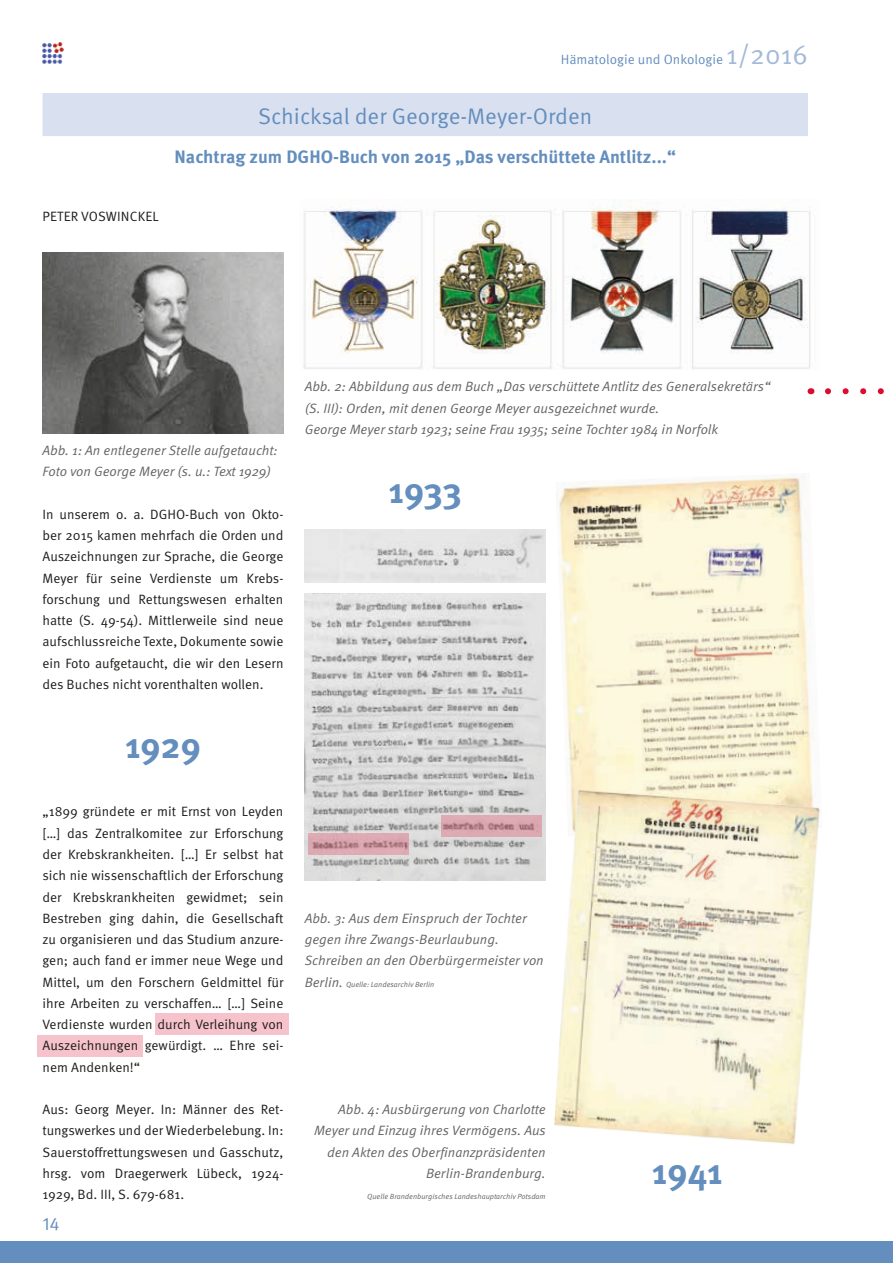
<style>
.page{position:relative;width:893px;height:1263px;background:#fff}
.page>*{position:absolute;margin:0;border:0;box-sizing:border-box;transform-origin:0 0}
.t1{font:700 36px "Meta Pro";letter-spacing:-.01em;color:#648ebd}
.t2{font:22.5px "Meta Pro";color:#648ebd}
.t3{font:700 18px "Meta Pro";color:#648ebd}
.t4{font:18px "Meta Pro";color:#648ebd}
.t5{font:13.5px/21.3px "Meta Pro";color:#1d1d1b;text-align:justify}
.t6{font:italic 13.5px/21.3px "Meta Pro";color:#646463}
.t7{font:13.5px "Meta Pro";color:#648ebd}
.t8{font:italic 7.5px "Meta Pro";color:#646463}
.s1{font-size:27px;color:#a4b9d9}
.s2{font-size:13.5px}
</style>
<div class="page">
<div style="left:0;top:1242px;width:893px;height:21px;background:#648ebd"></div>
<img style="left:42px;top:43px;width:22px;height:21px">
<hr style="left:43px;top:93px;width:765px;height:1px;background:#d9e1f0">
<div style="left:37px;top:1035px;width:105px;height:22px;background:#f6c2cb"></div>
<div style="left:156px;top:1014px;width:133px;height:21px;background:#f6c2cb"></div>
<div style="left:43px;top:94px;width:765px;height:42px;background:#d9e1f0"></div>
<img style="left:43px;top:252px;width:240px;height:182px">
<img style="left:303px;top:207px;width:508px;height:163px">
<img style="left:305px;top:593px;width:241px;height:287px">
<img style="left:305px;top:529px;width:241px;height:54px">
<img style="left:556px;top:476px;width:256px;height:303px">
<img style="left:554px;top:779px;width:266px;height:365px">
<svg style="left:441px;top:815px;width:100px;height:21px;fill:#dca8b1"></svg>
<svg style="left:309px;top:833px;width:100px;height:22px;fill:#dca8b1"></svg>
<svg style="left:828px;top:388px;width:56px;height:6px"></svg>
<p class="t7" style="left:561px;top:51px;width:249px">Hämatologie und Onkologie <span class="s1">1/2016</span></p>
<h2 class="t2" style="left:258px;top:102px;width:336px">Schicksal der George-Meyer-Orden</h2>
<h3 class="t3" style="left:175px;top:145px;width:503px">Nachtrag zum DGHO-Buch von 2015 „Das verschüttete Antlitz...“</h3>
<p class="t5" style="left:43px;top:206px;width:118px">PETER VOSWINCKEL</p>
<p class="t6" style="left:305px;top:377px;width:467px">Abb. 2: Abbildung aus dem Buch „Das verschüttete Antlitz des Generalsekretärs“ (S. III): Orden, mit denen George Meyer ausgezeichnet wurde.<br>George Meyer starb 1923; seine Frau 1935; seine Tochter 1984 in Norfolk</p>
<p class="t6" style="left:43px;top:440px;width:237px">Abb. 1: An entlegener Stelle aufgetaucht:<br>Foto von George Meyer (s. u.: Text 1929)</p>
<p class="t5" style="left:43px;top:504px;width:242px">In unserem o. a. DGHO-Buch von Okto&shy;ber 2015 kamen mehrfach die Orden und Auszeichnungen zur Sprache, die George Meyer für seine Verdienste um Krebs&shy;forschung und Rettungswesen erhalten hatte (S. 49-54). Mittlerweile sind neue aufschlussreiche Texte, Dokumente sowie ein Foto aufgetaucht, die wir den Lesern des Buches nicht vorenthalten wollen.</p>
<h1 class="t1" style="left:125px;top:723px;width:77px">1929</h1>
<p class="t5" style="left:43px;top:801px;width:243px">„1899 gründete er mit Ernst von Leyden […] das Zentralkomitee zur Erforschung der Krebskrankheiten. […] Er selbst hat sich nie wissenschaftlich der Erforschung der Krebskrankheiten gewidmet; sein Bestreben ging dahin, die Gesellschaft zu organisieren und das Studium anzure&shy;gen; auch fand er immer neue Wege und Mittel, um den Forschern Geldmittel für ihre Arbeiten zu verschaffen… […] Seine Verdienste wurden durch Verleihung von Auszeichnungen gewürdigt. … Ehre sei&shy;nem Andenken!“</p>
<p class="t5" style="left:43px;top:1099px;width:242px">Aus: Georg Meyer. In: Männer des Ret&shy;tungswerkes und der Wiederbelebung. In:<br>Sauerstoffrettungswesen und Gasschutz, hrsg. vom Draegerwerk Lübeck, 1924- 1929, Bd. III, S. 679-681.</p>
<h3 class="t4" style="left:43px;top:1213px;width:19px">14</h3>
<h1 class="t1" style="left:388px;top:468px;width:75px">1933</h1>
<p class="t6" style="left:305px;top:908px;width:241px">Abb. 3: Aus dem Einspruch der Tochter gegen ihre Zwangs-Beurlaubung.<br>Schreiben an den Oberbürgermeister von</p>
<p class="t8" style="left:305px;top:979px;width:131px"><span class="s2">Berlin.</span> Quelle: Landesarchiv Berlin</p>
<p class="t6" style="left:314px;top:1099px;width:233px;text-align:right">Abb. 4: Ausbürgerung von Charlotte Meyer und Einzug ihres Vermögens. Aus den Akten des Oberfinanzpräsidenten Berlin-Brandenburg.</p>
<p class="t8" style="left:367px;top:1192px;width:180px">Quelle Brandenburgisches Landeshauptarchiv Potsdam</p>
<h1 class="t1" style="left:652px;top:1148px;width:72px">1941</h1>
</div>
